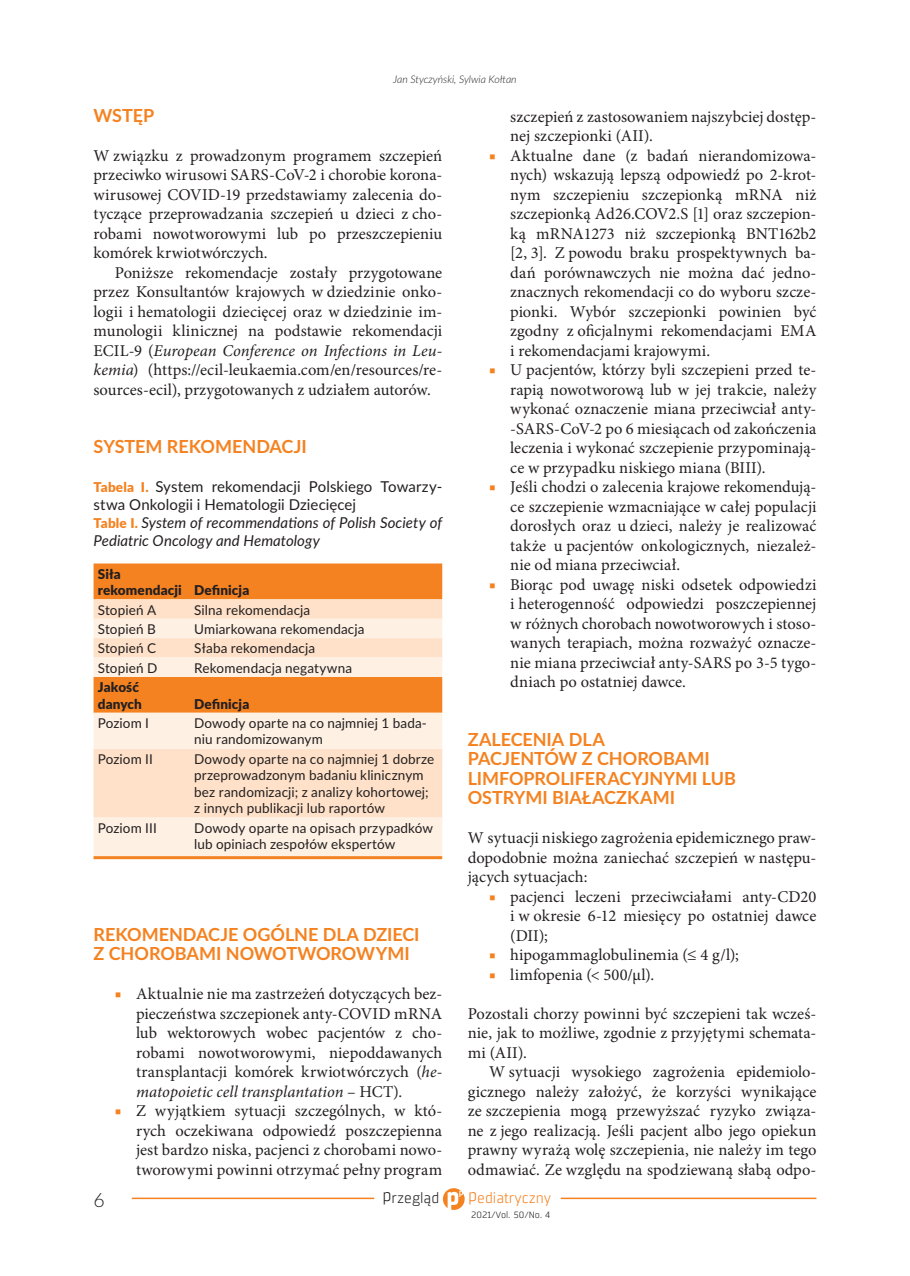
<style>
.page{position:relative;width:910px;height:1276px;background:#fff}
.page>*{position:absolute;margin:0;border:0;box-sizing:border-box;transform-origin:0 0}
.t1{font:300 19.5px "Lato";color:#231f20}
.t2{font:700 18px/19.5px "Lato";color:#f58220}
.t3{font:16.5px/19.5px "Minion Pro";color:#231f20;text-align:justify}
.t4{font:15px/18px "Lato";letter-spacing:.005em;color:#231f20}
.t5{font:300 14.25px "Sisco";color:#f58220}
.t6{font:300 14.25px "Sisco";color:#231f20}
.t7{font:13.5px/16.5px "Lato";letter-spacing:.01em;color:#231f20}
.t8{font:900 13.5px/16.5px "Lato";letter-spacing:.01em;color:#231f20}
.t9{font:italic 300 10.5px "Lato";color:#231f20}
.t10{font:300 9px "Sisco";color:#231f20}
.s1{font-style:italic}
.s2{font-weight:900;font-size:13.5px;color:#f58220}
.s3{color:#f58220}
.s4{font-size:16.5px}
</style>
<div class="page">
<svg style="left:443px;top:1188px;width:22px;height:22px"></svg>
<hr style="left:561px;top:1197px;width:255px;height:2px;background:#f58220">
<hr style="left:132px;top:1197px;width:242px;height:2px;background:#f58220">
<div style="left:94px;top:563px;width:348px;height:36px;background:#f58220"></div>
<svg style="left:94px;top:599px;width:348px;height:20px;background:#fde1c8"></svg>
<svg style="left:94px;top:619px;width:348px;height:237px;background:#fcd9bb"></svg>
<hr style="left:94px;top:856px;width:348px;height:3px;background:#f58220">
<p class="t9" style="left:393px;top:75px;width:125px">Jan Styczyński, Sylwia Kołtan</p>
<p class="t2" style="left:94px;top:107px;width:62px">WSTĘP</p>
<p class="t3" style="left:94px;top:147px;width:350px">W związku z prowadzonym programem szczepień przeciwko wirusowi SARS-CoV-2 i chorobie korona&shy;wirusowej COVID-19 przedstawiamy zalecenia do&shy;tyczące przeprowadzania szczepień u dzieci z cho&shy;robami nowotworowymi lub po przeszczepieniu komórek krwiotwórczych.</p>
<p class="t3" style="left:94px;top:264px;width:350px;text-indent:21px">Poniższe rekomendacje zostały przygotowane przez Konsultantów krajowych w dziedzinie onko&shy;logii i hematologii dziecięcej oraz w dziedzinie im&shy;munologii klinicznej na podstawie rekomendacji ECIL-9 (<span class="s1">European Conference on Infections in Leu&shy;kemia</span>) (https://ecil-leukaemia.com/en/resources/re&shy;sources-ecil), przygotowanych z udziałem autorów.</p>
<p class="t2" style="left:94px;top:438px;width:215px">SYSTEM REKOMENDACJI</p>
<p class="t4" style="left:94px;top:479px;width:350px"><span class="s2">Tabela I.</span> System rekomendacji Polskiego Towarzy&shy;stwa Onkologii i Hematologii Dziecięcej<br><span class="s2">Table I.</span> <span class="s1">System of recommenda-ons of Polish Society of Pediatric Oncology and Hematology</span></p>
<p class="t8" style="left:98px;top:566px;width:153px">Siła<br>rekomendacji Definicja</p>
<p class="t7" style="left:98px;top:602px;width:60px">Stopień A</p>
<p class="t7" style="left:194px;top:602px;width:117px">Silna rekomendacja</p>
<p class="t7" style="left:98px;top:622px;width:59px">Stopień B</p>
<p class="t7" style="left:194px;top:622px;width:172px">Umiarkowana rekomendacja</p>
<p class="t7" style="left:98px;top:641px;width:60px">Stopień C</p>
<p class="t7" style="left:194px;top:641px;width:122px">Słaba rekomendacja</p>
<p class="t7" style="left:98px;top:660px;width:61px">Stopień D</p>
<p class="t7" style="left:194px;top:660px;width:159px">Rekomendacja negatywna</p>
<p class="t8" style="left:98px;top:680px;width:46px">Jakość danych</p>
<p class="t8" style="left:194px;top:696px;width:57px">Definicja</p>
<p class="t7" style="left:98px;top:716px;width:53px">Poziom I</p>
<p class="t7" style="left:194px;top:716px;width:234px">Dowody oparte na co najmniej 1 bada&shy;niu randomizowanym</p>
<p class="t7" style="left:98px;top:752px;width:57px">Poziom II</p>
<p class="t7" style="left:194px;top:752px;width:242px">Dowody oparte na co najmniej 1 dobrze przeprowadzonym badaniu klinicznym bez randomizacji; z analizy kohortowej; z innych publikacji lub raportów</p>
<p class="t7" style="left:98px;top:820px;width:61px">Poziom III</p>
<p class="t7" style="left:194px;top:820px;width:240px">Dowody oparte na opisach przypadków lub opiniach zespołów ekspertów</p>
<p class="t2" style="left:94px;top:926px;width:327px">REKOMENDACJE OGÓLNE DLA DZIECI<br>Z CHOROBAMI NOWOTWOROWYMI</p>
<p class="t3" style="left:136px;top:985px;width:308px;text-indent:-21px"><span class="s3">■</span> Aktualnie nie ma zastrzeżeń dotyczących bez&shy;pieczeństwa szczepionek anty-COVID mRNA lub wektorowych wobec pacjentów z cho&shy;robami nowotworowymi, niepoddawanych transplantacji komórek krwiotwórczych (<span class="s1">he&shy;matopoietic cell transplantation</span> – HCT).</p>
<p class="t3" style="left:136px;top:1102px;width:308px;text-indent:-21px"><span class="s3">■</span> Z wyjątkiem sytuacji szczególnych, w któ&shy;rych oczekiwana odpowiedź poszczepienna jest bardzo niska, pacjenci z chorobami nowo&shy;tworowymi powinni otrzymać pełny program</p>
<p class="t3" style="left:510px;top:108px;width:308px">szczepień z zastosowaniem najszybciej dostęp&shy;nej szczepionki (AII).</p>
<p class="t3" style="left:510px;top:147px;width:308px;text-indent:-21px"><span class="s3">■</span> Aktualne dane (z badań nierandomizowa&shy;nych) wskazują lepszą odpowiedź po 2-krot&shy;nym szczepieniu szczepionką mRNA niż szczepionką Ad26.COV2.S [1] oraz szczepion&shy;ką mRNA1273 niż szczepionką BNT162b2 [2, 3]. Z powodu braku prospektywnych ba&shy;dań porównawczych nie można dać jedno&shy;znacznych rekomendacji co do wyboru szcze&shy;pionki. Wybór szczepionki powinien być zgodny z oficjalnymi rekomendacjami EMA i rekomendacjami krajowymi.</p>
<p class="t3" style="left:510px;top:361px;width:308px;text-indent:-21px"><span class="s3">■</span> U pacjentów, którzy byli szczepieni przed te&shy;rapią nowotworową lub w jej trakcie, należy wykonać oznaczenie miana przeciwciał anty--SARS-CoV-2 po 6 miesiącach od zakończenia leczenia i wykonać szczepienie przypominają&shy;ce w przypadku niskiego miana (BIII).</p>
<p class="t3" style="left:510px;top:478px;width:308px;text-indent:-21px"><span class="s3">■</span> Jeśli chodzi o zalecenia krajowe rekomendują&shy;ce szczepienie wzmacniające w całej populacji dorosłych oraz u dzieci, należy je realizować także u pacjentów onkologicznych, niezależ&shy;nie od miana przeciwciał.</p>
<p class="t3" style="left:510px;top:576px;width:308px;text-indent:-21px"><span class="s3">■</span> Biorąc pod uwagę niski odsetek odpowiedzi i heterogenność odpowiedzi poszczepiennej w różnych chorobach nowotworowych i stoso&shy;wanych terapiach, można rozważyć oznacze&shy;nie miana przeciwciał anty-SARS po 3-5 tygo&shy;dniach po ostatniej dawce.</p>
<p class="t2" style="left:468px;top:731px;width:270px">ZALECENIA DLA<br>PACJENTÓW Z CHOROBAMI<br>LIMFOPROLIFERACYJNYMI LUB<br>OSTRYMI BIAŁACZKAMI</p>
<p class="t3" style="left:468px;top:829px;width:350px">W sytuacji niskiego zagrożenia epidemicznego praw&shy;dopodobnie można zaniechać szczepień w następu&shy;jących sytuacjach:</p>
<p class="t3" style="left:510px;top:888px;width:308px;text-indent:-21px"><span class="s3">■</span> pacjenci leczeni przeciwciałami anty-CD20 i w okresie 6-12 miesięcy po ostatniej dawce (DII);</p>
<p class="t3" style="left:489px;top:946px;width:252px"><span class="s3">■</span> hipogammaglobulinemia (≤ 4 g/l);</p>
<p class="t3" style="left:489px;top:966px;width:167px"><span class="s3">■</span> limfopenia (&lt; 500/μl).</p>
<p class="t3" style="left:468px;top:1005px;width:350px">Pozostali chorzy powinni być szczepieni tak wcześ&shy;nie, jak to możliwe, zgodnie z przyjętymi schemata&shy;mi (AII).</p>
<p class="t3" style="left:468px;top:1063px;width:350px;text-indent:21px">W sytuacji wysokiego zagrożenia epidemiolo&shy;gicznego należy założyć, że korzyści wynikające ze szczepienia mogą przewyższać ryzyko związa&shy;ne z jego realizacją. Jeśli pacjent albo jego opiekun prawny wyrażą wolę szczepienia, nie należy im tego odmawiać. Ze względu na spodziewaną słabą odpo-</p>
<p class="t1" style="left:94px;top:1192px;width:13px">6</p>
<p class="t6" style="left:382px;top:1192px;width:58px"><span class="s4">p</span>rzegląd</p>
<p class="t5" style="left:468px;top:1192px;width:85px"><sup>p</sup>ediatryczny</p>
<p class="t10" style="left:471px;top:1210px;width:80px">2021/Vol. 50/No. 4</p>
</div>
